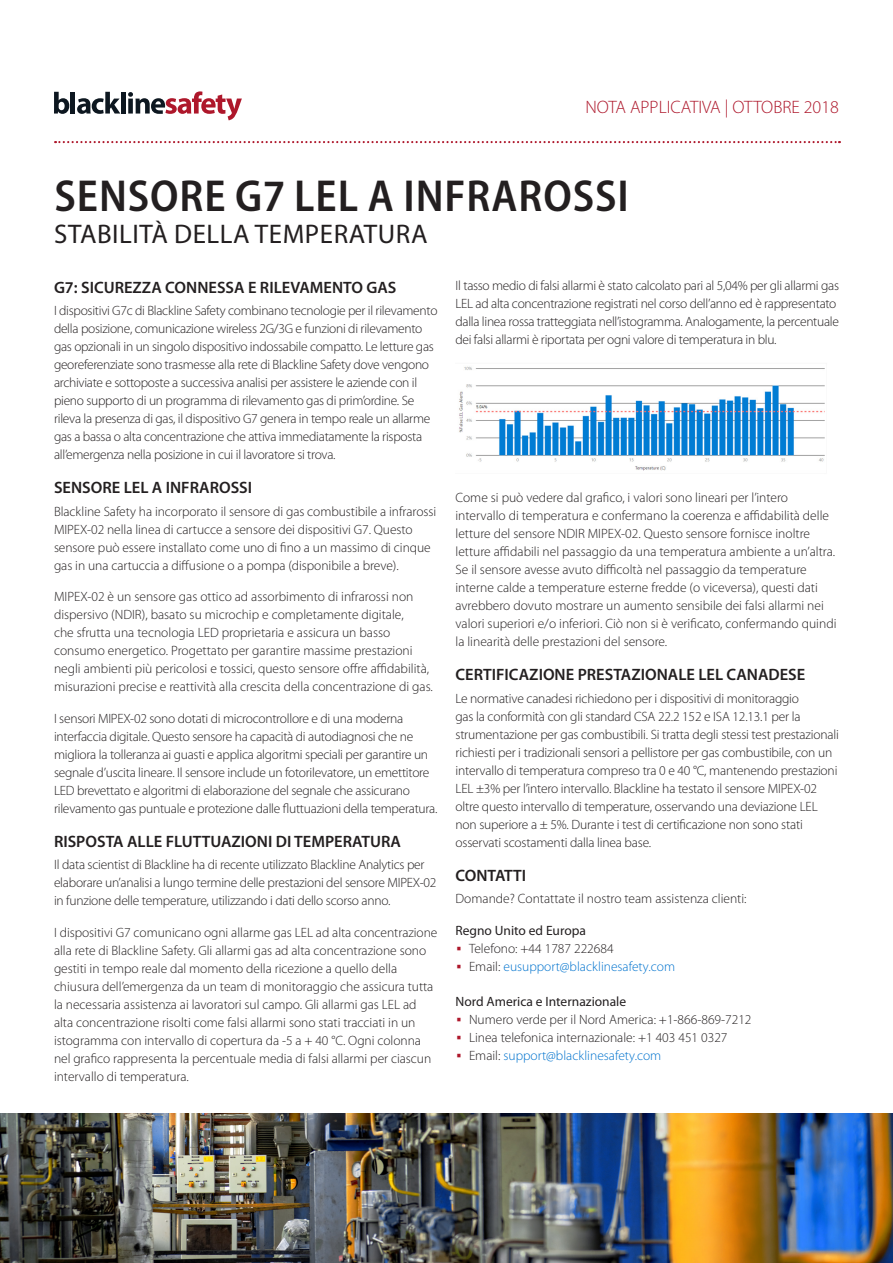
<style>
.page{position:relative;width:893px;height:1263px;background:#fff}
.page>*{position:absolute;margin:0;border:0;box-sizing:border-box;transform-origin:0 0}
.t1{font:600 semi-condensed 45px "Myriad Pro";letter-spacing:.02em;color:#231f20}
.SUBTITLE_18_21{font:27px "Myriad Pro";letter-spacing:.02em;color:#231f20}
.t2{font:300 18px "Myriad Pro";color:#ae172b}
.HEADING_1_SEMI-BOLD{font:600 16.5px "Myriad Pro";color:#231f20}
.BODY_COPY_-_LIGHT_9{font:300 13.5px/18px "Myriad Pro";letter-spacing:-.015em;color:#231f20}
.t3{font:300 13.5px "Myriad Pro";color:#0073ce}
.HEADING_2_REGULAR_9{font:13.5px "Myriad Pro";color:#231f20}
.s1{color:#231f20}
</style>
<div class="page">
<img style="left:0;top:1113px;width:893px;height:150px">
<svg style="left:55px;top:141px;width:785px;height:2px"></svg>
<svg style="left:54px;top:92px;width:15px;height:22px"></svg>
<hr style="left:71px;top:92px;width:4px;height:22px;background:#0d1720">
<svg style="left:77px;top:92px;width:43px;height:22px"></svg>
<hr style="left:121px;top:92px;width:4px;height:22px;background:#0d1720">
<svg style="left:128px;top:91px;width:114px;height:29px"></svg>
<img style="left:459px;top:366px;width:366px;height:105px">
<p class="t2" style="left:585px;top:96px;width:255px">NOTA APPLICATIVA | OTTOBRE 2018</p>
<p class="t1" style="left:54px;top:168px;width:576px">SENSORE G7 LEL A INFRAROSSI</p>
<p class="SUBTITLE_18_21" style="left:54px;top:217px;width:375px">STABILITÀ DELLA TEMPERATURA</p>
<p class="HEADING_1_SEMI-BOLD" style="left:54px;top:277px;width:344px">G7: SICUREZZA CONNESSA E RILEVAMENTO GAS</p>
<p class="BODY_COPY_-_LIGHT_9" style="left:54px;top:301px;width:385px">I dispositivi G7c di Blackline Safety combinano tecnologie per il rilevamento della posizione, comunicazione wireless 2G/3G e funzioni di rilevamento gas opzionali in un singolo dispositivo indossabile compatto. Le letture gas georeferenziate sono trasmesse alla rete di Blackline Safety dove vengono archiviate e sottoposte a successiva analisi per assistere le aziende con il pieno supporto di un programma di rilevamento gas di prim’ordine. Se rileva la presenza di gas, il dispositivo G7 genera in tempo reale un allarme gas a bassa o alta concentrazione che attiva immediatamente la risposta all’emergenza nella posizione in cui il lavoratore si trova.</p>
<p class="HEADING_1_SEMI-BOLD" style="left:54px;top:477px;width:200px">SENSORE LEL A INFRAROSSI</p>
<p class="BODY_COPY_-_LIGHT_9" style="left:54px;top:502px;width:384px">Blackline Safety ha incorporato il sensore di gas combustibile a infrarossi MIPEX-02 nella linea di cartucce a sensore dei dispositivi G7. Questo sensore può essere installato come uno di fino a un massimo di cinque gas in una cartuccia a diffusione o a pompa (disponibile a breve).</p>
<p class="BODY_COPY_-_LIGHT_9" style="left:54px;top:587px;width:380px">MIPEX-02 è un sensore gas ottico ad assorbimento di infrarossi non dispersivo (NDIR), basato su microchip e completamente digitale,<br>che sfrutta una tecnologia LED proprietaria e assicura un basso consumo energetico. Progettato per garantire massime prestazioni negli ambienti più pericolosi e tossici, questo sensore offre affidabilità, misurazioni precise e reattività alla crescita della concentrazione di gas.</p>
<p class="BODY_COPY_-_LIGHT_9" style="left:54px;top:709px;width:385px">I sensori MIPEX-02 sono dotati di microcontrollore e di una moderna interfaccia digitale. Questo sensore ha capacità di autodiagnosi che ne migliora la tolleranza ai guasti e applica algoritmi speciali per garantire un segnale d’uscita lineare. Il sensore include un fotorilevatore, un emettitore LED brevettato e algoritmi di elaborazione del segnale che assicurano rilevamento gas puntuale e protezione dalle fluttuazioni della temperatura.</p>
<p class="HEADING_1_SEMI-BOLD" style="left:54px;top:831px;width:349px">RISPOSTA ALLE FLUTTUAZIONI DI TEMPERATURA</p>
<p class="BODY_COPY_-_LIGHT_9" style="left:54px;top:856px;width:384px">Il data scientist di Blackline ha di recente utilizzato Blackline Analytics per elaborare un’analisi a lungo termine delle prestazioni del sensore MIPEX-02 in funzione delle temperature, utilizzando i dati dello scorso anno.</p>
<p class="BODY_COPY_-_LIGHT_9" style="left:54px;top:923px;width:385px">I dispositivi G7 comunicano ogni allarme gas LEL ad alta concentrazione alla rete di Blackline Safety. Gli allarmi gas ad alta concentrazione sono gestiti in tempo reale dal momento della ricezione a quello della chiusura dell’emergenza da un team di monitoraggio che assicura tutta la necessaria assistenza ai lavoratori sul campo. Gli allarmi gas LEL ad alta concentrazione risolti come falsi allarmi sono stati tracciati in un istogramma con intervallo di copertura da -5 a + 40 °C. Ogni colonna nel grafico rappresenta la percentuale media di falsi allarmi per ciascun intervallo di temperatura.</p>
<p class="BODY_COPY_-_LIGHT_9" style="left:455px;top:277px;width:385px">Il tasso medio di falsi allarmi è stato calcolato pari al 5,04% per gli allarmi gas LEL ad alta concentrazione registrati nel corso dell’anno ed è rappresentato dalla linea rossa tratteggiata nell’istogramma. Analogamente, la percentuale dei falsi allarmi è riportata per ogni valore di temperatura in blu.</p>
<p class="BODY_COPY_-_LIGHT_9" style="left:455px;top:488px;width:382px">Come si può vedere dal grafico, i valori sono lineari per l’intero intervallo di temperatura e confermano la coerenza e affidabilità delle letture del sensore NDIR MIPEX-02. Questo sensore fornisce inoltre letture affidabili nel passaggio da una temperatura ambiente a un’altra.<br>Se il sensore avesse avuto difficoltà nel passaggio da temperature interne calde a temperature esterne fredde (o viceversa), questi dati avrebbero dovuto mostrare un aumento sensibile dei falsi allarmi nei valori superiori e/o inferiori. Ciò non si è verificato, confermando quindi la linearità delle prestazioni del sensore.</p>
<p class="HEADING_1_SEMI-BOLD" style="left:455px;top:664px;width:351px">CERTIFICAZIONE PRESTAZIONALE LEL CANADESE</p>
<p class="BODY_COPY_-_LIGHT_9" style="left:455px;top:689px;width:385px">Le normative canadesi richiedono per i dispositivi di monitoraggio<br>gas la conformità con gli standard CSA 22.2 152 e ISA 12.13.1 per la strumentazione per gas combustibili. Si tratta degli stessi test prestazionali richiesti per i tradizionali sensori a pellistore per gas combustibile, con un intervallo di temperatura compreso tra 0 e 40 °C, mantenendo prestazioni LEL ±3% per l’intero intervallo. Blackline ha testato il sensore MIPEX-02 oltre questo intervallo di temperature, osservando una deviazione LEL non superiore a ± 5%. Durante i test di certificazione non sono stati osservati scostamenti dalla linea base.</p>
<p class="HEADING_1_SEMI-BOLD" style="left:455px;top:865px;width:72px">CONTATTI</p>
<p class="BODY_COPY_-_LIGHT_9" style="left:455px;top:890px;width:293px">Domande? Contattate il nostro team assistenza clienti:</p>
<p class="HEADING_2_REGULAR_9" style="left:455px;top:922px;width:132px">Regno Unito ed Europa</p>
<p class="BODY_COPY_-_LIGHT_9" style="left:469px;top:939px;width:146px">Telefono: +44 1787 222684</p>
<p class="t3" style="left:469px;top:958px;width:208px"><span class="s1">Email:</span> eusupport@blacklinesafety.com</p>
<p class="HEADING_2_REGULAR_9" style="left:455px;top:993px;width:172px">Nord America e Internazionale</p>
<p class="BODY_COPY_-_LIGHT_9" style="left:469px;top:1010px;width:284px">Numero verde per il Nord America: +1-866-869-7212</p>
<p class="BODY_COPY_-_LIGHT_9" style="left:469px;top:1028px;width:260px">Linea telefonica internazionale: +1 403 451 0327</p>
<p class="t3" style="left:469px;top:1047px;width:194px"><span class="s1">Email:</span> support@blacklinesafety.com</p>
</div>
